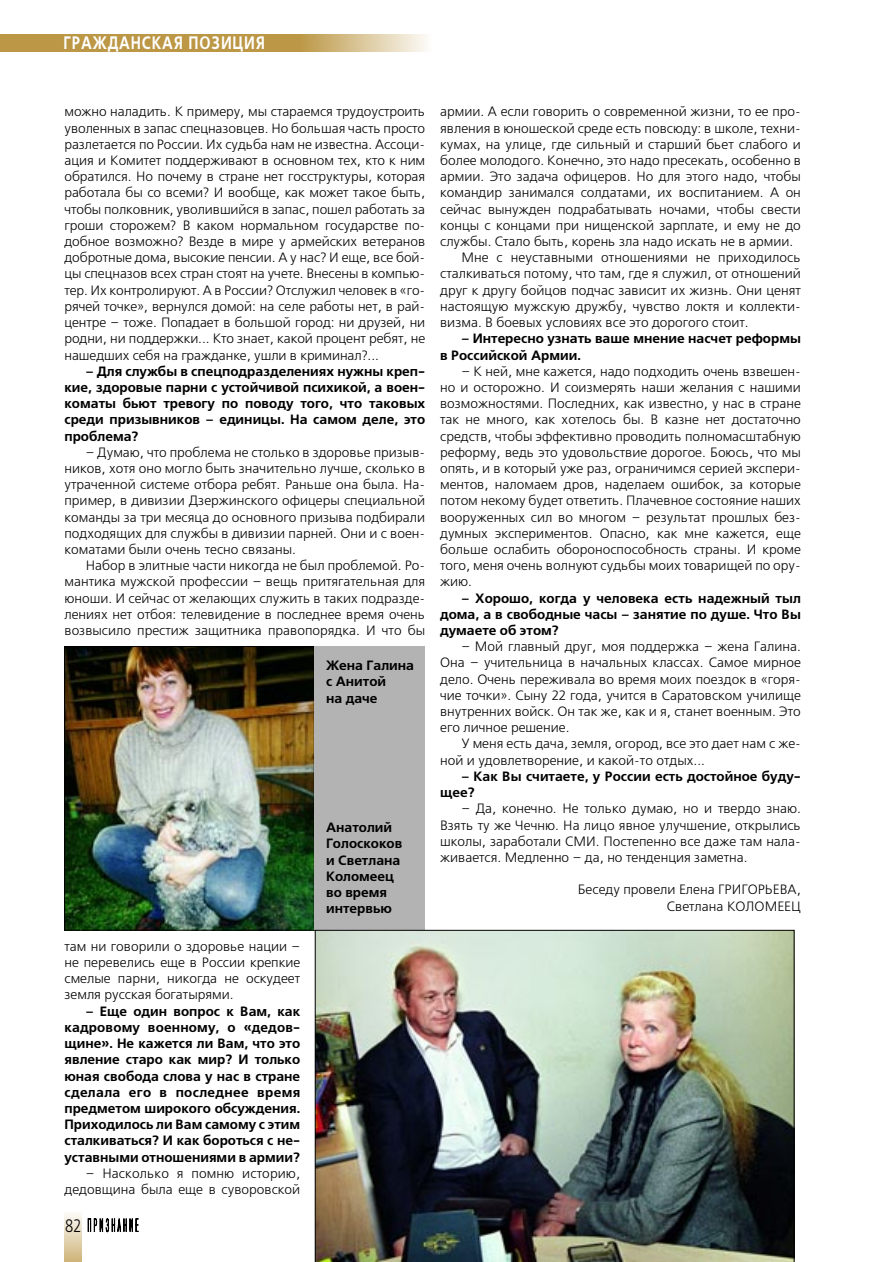
<style>
.page{position:relative;width:893px;height:1262px;background:#fff}
.page>*{position:absolute;margin:0;border:0;box-sizing:border-box;transform-origin:0 0}
.t1{font:700 18px "Free Set C";letter-spacing:.06em;color:#fff;scale:.8 1}
.t2{font:18px "Free Set C";color:#000;scale:.8 1}
.t3{font:13.5px/16.2px "Free Set C";color:#000;text-align:justify}
.t4{font:700 13.5px/16.2px "Free Set C";color:#000}
</style>
<div class="page">
<svg style="left:300px;top:34px;width:126px;height:17px"></svg>
<div style="left:0;top:34px;width:300px;height:17px;background:#bc9745"></div>
<svg style="left:64px;top:1214px;width:17px;height:48px"></svg>
<svg style="left:88px;top:1218px;width:50px;height:13px"></svg>
<img style="left:66px;top:648px;width:246px;height:280px">
<div style="left:64px;top:646px;width:250px;height:284px;border:1px solid #000"></div>
<div style="left:314px;top:646px;width:111px;height:284px;background:#b3b3b3"></div>
<img style="left:315px;top:930px;width:479px;height:332px">
<h1 class="t1" style="left:64px;top:35px;width:253px">ГРАЖДАНСКАЯ ПОЗИЦИЯ</h1>
<p class="t3" style="left:64px;top:104px;width:362px">можно наладить. К примеру, мы стараемся трудоустроить уволенных в запас спецназовцев. Но большая часть просто разлетается по России. Их судьба нам не известна. Ассоци&shy;ация и Комитет поддерживают в основном тех, кто к ним обратился. Но почему в стране нет госструктуры, которая работала бы со всеми? И вообще, как может такое быть, чтобы полковник, уволившийся в запас, пошел работать за гроши сторожем? В каком нормальном государстве по&shy;добное возможно? Везде в мире у армейских ветеранов добротные дома, высокие пенсии. А у нас? И еще, все бой&shy;цы спецназов всех стран стоят на учете. Внесены в компью&shy;тер. Их контролируют. А в России? Отслужил человек в «го&shy;рячей точке», вернулся домой: на селе работы нет, в рай&shy;центре – тоже. Попадает в большой город: ни друзей, ни родни, ни поддержки... Кто знает, какой процент ребят, не нашедших себя на гражданке, ушли в криминал?...</p>
<p class="t4" style="left:64px;top:363px;width:362px;text-align:justify;text-indent:21px">– Для службы в спецподразделениях нужны креп&shy;кие, здоровые парни с устойчивой психикой, а воен&shy;коматы бьют тревогу по поводу того, что таковых среди призывников – единицы. На самом деле, это проблема?</p>
<p class="t3" style="left:64px;top:444px;width:362px;text-indent:21px">– Думаю, что проблема не столько в здоровье призыв&shy;ников, хотя оно могло быть значительно лучше, сколько в утраченной системе отбора ребят. Раньше она была. На&shy;пример, в дивизии Дзержинского офицеры специальной команды за три месяца до основного призыва подбирали подходящих для службы в дивизии парней. Они и с воен&shy;коматами были очень тесно связаны.</p>
<p class="t3" style="left:64px;top:558px;width:362px;text-indent:21px">Набор в элитные части никогда не был проблемой. Ро&shy;мантика мужской профессии – вещь притягательная для юноши. И сейчас от желающих служить в таких подразде&shy;лениях нет отбоя: телевидение в последнее время очень возвысило престиж защитника правопорядка. И что бы</p>
<p class="t4" style="left:326px;top:658px;width:89px">Жена Галина с Анитой<br>на даче</p>
<p class="t3" style="left:64px;top:938px;width:237px">там ни говорили о здоровье нации – не перевелись еще в России крепкие смелые парни, никогда не оскудеет земля русская богатырями.</p>
<p class="t4" style="left:64px;top:1003px;width:237px;text-align:justify;text-indent:21px">– Еще один вопрос к Вам, как кадровому военному, о «дедов&shy;щине». Не кажется ли Вам, что это явление старо как мир? И только юная свобода слова у нас в стране сделала его в последнее время предметом широкого обсуждения.<br>Приходилось ли Вам самому с этим сталкиваться? И как бороться с не&shy;уставными отношениями в армии?</p>
<p class="t3" style="left:64px;top:1165px;width:237px;text-align:right">– Насколько я помню историю, дедовщина была еще в суворовской</p>
<h1 class="t2" style="left:65px;top:1217px;width:22px">82</h1>
<p class="t4" style="left:326px;top:820px;width:78px">Анатолий<br>Голоскоков и Светлана<br>Коломеец во время интервью</p>
<p class="t3" style="left:440px;top:104px;width:362px">армии. А если говорить о современной жизни, то ее про-</p>
<p class="t3" style="left:440px;top:120px;width:362px">явления в юношеской среде есть повсюду: в школе, техни-</p>
<p class="t3" style="left:440px;top:137px;width:362px">кумах, на улице, где сильный и старший бьет слабого и</p>
<p class="t3" style="left:440px;top:153px;width:362px">более молодого. Конечно, это надо пресекать, особенно в</p>
<p class="t3" style="left:440px;top:169px;width:362px">армии. Это задача офицеров. Но для этого надо, чтобы</p>
<p class="t3" style="left:440px;top:185px;width:362px">командир занимался солдатами, их воспитанием. А он</p>
<p class="t3" style="left:440px;top:201px;width:362px">сейчас вынужден подрабатывать ночами, чтобы свести</p>
<p class="t3" style="left:440px;top:218px;width:362px">концы с концами при нищенской зарплате, и ему не до</p>
<p class="t3" style="left:440px;top:234px;width:354px">службы. Стало быть, корень зла надо искать не в армии.</p>
<p class="t3" style="left:461px;top:250px;width:341px">Мне с неуставными отношениями не приходилось</p>
<p class="t3" style="left:440px;top:266px;width:362px">сталкиваться потому, что там, где я служил, от отношений</p>
<p class="t3" style="left:440px;top:282px;width:362px">друг к другу бойцов подчас зависит их жизнь. Они ценят</p>
<p class="t3" style="left:440px;top:299px;width:362px">настоящую мужскую дружбу, чувство локтя и коллекти-</p>
<p class="t3" style="left:440px;top:315px;width:310px">визма. В боевых условиях все это дорогого стоит.</p>
<p class="t4" style="left:440px;top:331px;width:362px;text-indent:21px">– Интересно узнать ваше мнение насчет реформы в Российской Армии.</p>
<p class="t3" style="left:440px;top:363px;width:362px;text-indent:21px">– К ней, мне кажется, надо подходить очень взвешен&shy;но и осторожно. И соизмерять наши желания с нашими возможностями. Последних, как известно, у нас в стране так не много, как хотелось бы. В казне нет достаточно средств, чтобы эффективно проводить полномасштабную реформу, ведь это удовольствие дорогое. Боюсь, что мы опять, и в который уже раз, ограничимся серией экспери&shy;ментов, наломаем дров, наделаем ошибок, за которые потом некому будет ответить. Плачевное состояние наших вооруженных сил во многом – результат прошлых без&shy;думных экспериментов. Опасно, как мне кажется, еще больше ослабить обороноспособность страны. И кроме того, меня очень волнуют судьбы моих товарищей по ору&shy;жию.</p>
<p class="t4" style="left:440px;top:590px;width:362px;text-align:justify;text-indent:21px">– Хорошо, когда у человека есть надежный тыл дома, а в свободные часы – занятие по душе. Что Вы думаете об этом?</p>
<p class="t3" style="left:440px;top:639px;width:362px;text-indent:21px">– Мой главный друг, моя поддержка – жена Галина.<br>Она – учительница в начальных классах. Самое мирное дело. Очень переживала во время моих поездок в «горя&shy;чие точки». Сыну 22 года, учится в Саратовском училище внутренних войск. Он так же, как и я, станет военным. Это его личное решение.</p>
<p class="t3" style="left:440px;top:736px;width:362px;text-indent:21px">У меня есть дача, земля, огород, все это дает нам с же&shy;ной и удовлетворение, и какой-то отдых...</p>
<p class="t4" style="left:440px;top:768px;width:362px;text-indent:21px">– Как Вы считаете, у России есть достойное буду&shy;щее?</p>
<p class="t3" style="left:440px;top:801px;width:362px;text-indent:21px">– Да, конечно. Не только думаю, но и твердо знаю.<br>Взять ту же Чечню. На лицо явное улучшение, открылись школы, заработали СМИ. Постепенно все даже там нала&shy;живается. Медленно – да, но тенденция заметна.</p>
<p class="t3" style="left:578px;top:882px;width:224px;text-align:right">Беседу провели Елена ГРИГОРЬЕВА,<br>Светлана КОЛОМЕЕЦ</p>
</div>
